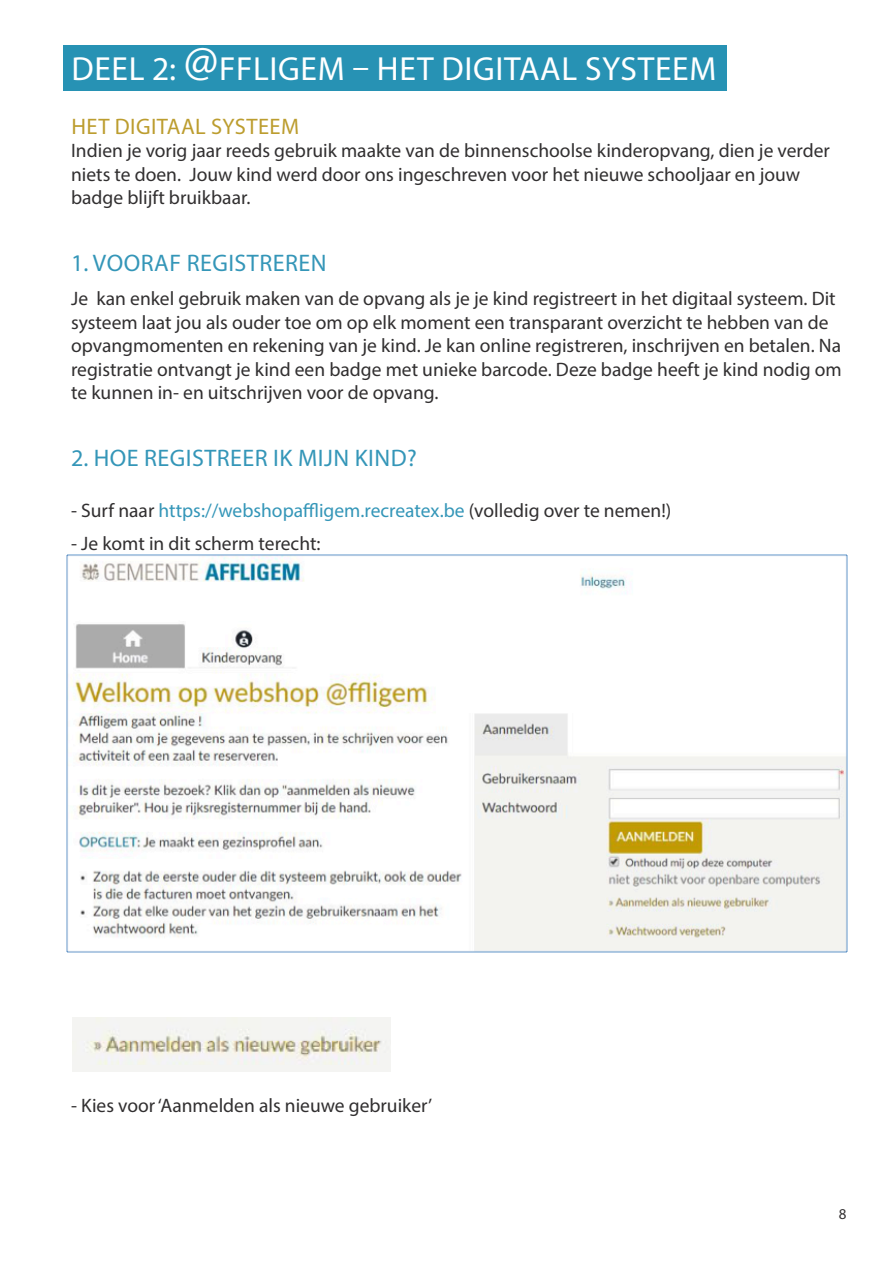
<style>
.page{position:relative;width:893px;height:1263px;background:#fff}
.page>*{position:absolute;margin:0;border:0;box-sizing:border-box;transform-origin:0 0}
.t1{font:33.45px "Myriad Pro";letter-spacing:.02em;color:#fff}
.t2{font:24px "Myriad Pro";letter-spacing:.02em;color:#3496b8}
.t3{font:22.5px "Myriad Pro";letter-spacing:.02em;color:#bc9d2f}
.t4{font:19.5px/23.4px "Myriad Pro";color:#312f30}
.t5{font:19.5px "Myriad Pro";color:#3496b8}
.t6{font:15px "Myriad Pro";color:#312f30}
.s1{font-size:46.95px}
.s2{color:#312f30}
</style>
<div class="page">
<div style="left:64px;top:45px;width:663px;height:46px;background:#2792b4"></div>
<img style="left:66px;top:554px;width:782px;height:398px">
<img style="left:72px;top:1017px;width:319px;height:55px">
<p class="t1" style="left:71px;top:48px;width:646px">DEEL 2: <span class="s1">@</span>FFLIGEM – HET DIGITAAL SYSTEEM</p>
<p class="t3" style="left:71px;top:112px;width:229px">HET DIGITAAL SYSTEEM</p>
<p class="t4" style="left:71px;top:139px;width:760px">Indien je vorig jaar reeds gebruik maakte van de binnenschoolse kinderopvang, dien je verder niets te doen. Jouw kind werd door ons ingeschreven voor het nieuwe schooljaar en jouw badge blijft bruikbaar.</p>
<p class="t2" style="left:71px;top:248px;width:257px">1. VOORAF REGISTREREN</p>
<p class="t4" style="left:71px;top:287px;width:772px">Je kan enkel gebruik maken van de opvang als je je kind registreert in het digitaal systeem. Dit systeem laat jou als ouder toe om op elk moment een transparant overzicht te hebben van de opvangmomenten en rekening van je kind. Je kan online registreren, inschrijven en betalen. Na registratie ontvangt je kind een badge met unieke barcode. Deze badge heeft je kind nodig om te kunnen in- en uitschrijven voor de opvang.</p>
<p class="t2" style="left:71px;top:443px;width:347px">2. HOE REGISTREER IK MIJN KIND?</p>
<p class="t5" style="left:71px;top:499px;width:602px"><span class="s2">- Surf naar</span> https://webshopaffligem.recreatex.be <span class="s2">(volledig over te nemen!)</span></p>
<p class="t4" style="left:71px;top:532px;width:251px">- Je komt in dit scherm terecht:</p>
<p class="t4" style="left:71px;top:1093px;width:363px">- Kies voor ‘Aanmelden als nieuwe gebruiker’</p>
<p class="t6" style="left:839px;top:1204px;width:9px">8</p>
</div>
